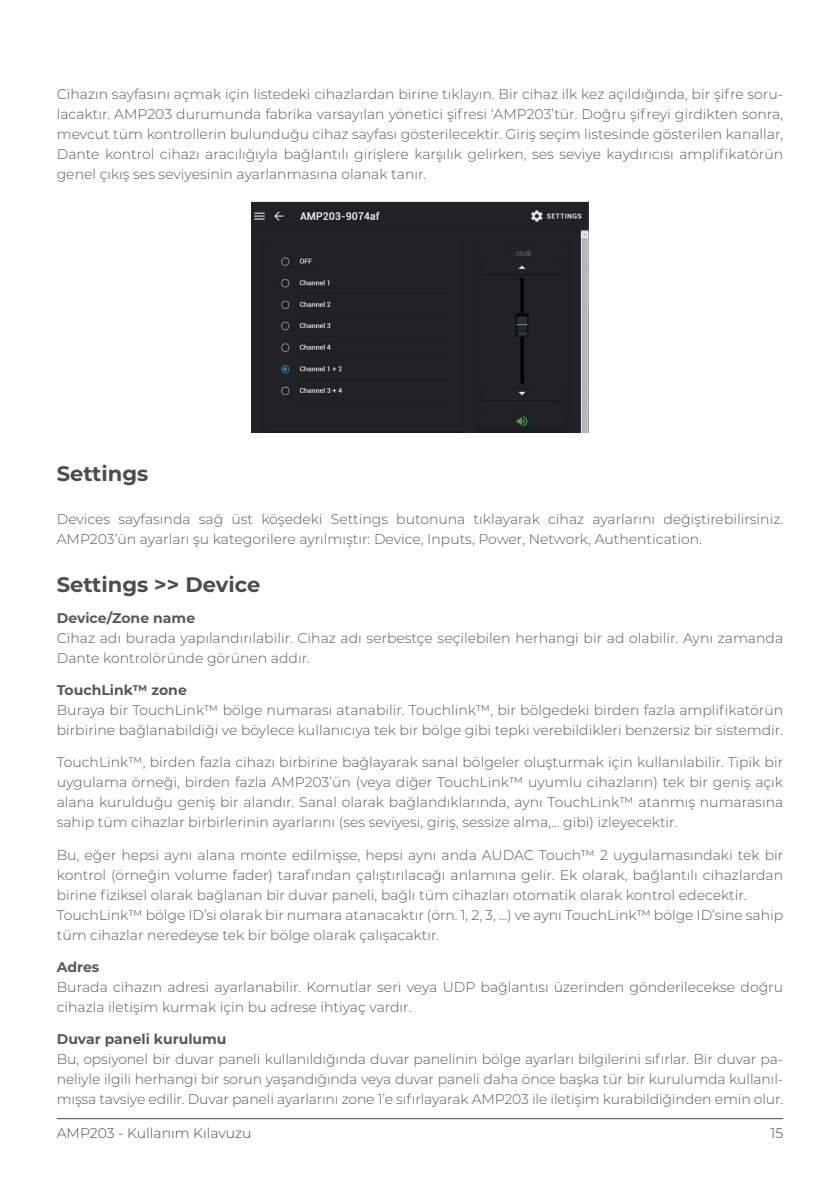
<style>
.page{position:relative;width:840px;height:1191px;background:#fff}
.page>*{position:absolute;margin:0;border:0;box-sizing:border-box;transform-origin:0 0}
.t1{font:700 21px "Montserrat";color:#4b4c4d}
.t2{font:300 14px/20px "Montserrat";color:#57585a}
.t3{font:700 14px "Montserrat";color:#57585a}
.t4{font:300 14px "Montserrat";color:#4b4c4d}
</style>
<div class="page">
<hr style="left:57px;top:1118px;width:725px;height:1px;background:#4b4c4d">
<div style="left:252px;top:201px;width:336px;height:231px;background:#212225"></div>
<p class="t2" style="left:57px;top:83px;width:727px;text-align:justify">Cihazın sayfasını açmak için listedeki cihazlardan birine tıklayın. Bir cihaz ilk kez açıldığında, bir şifre soru&shy;lacaktır. AMP203 durumunda fabrika varsayılan yönetici şifresi ‘AMP203’tür. Doğru şifreyi girdikten sonra, mevcut tüm kontrollerin bulunduğu cihaz sayfası gösterilecektir. Giriş seçim listesinde gösterilen kanallar, Dante kontrol cihazı aracılığıyla bağlantılı girişlere karşılık gelirken, ses seviye kaydırıcısı amplifikatörün genel çıkış ses seviyesinin ayarlanmasına olanak tanır.</p>
<h1 class="t1" style="left:57px;top:458px;width:93px">Settings</h1>
<p class="t2" style="left:57px;top:508px;width:727px">Devices sayfasında sağ üst köşedeki Settings butonuna tıklayarak cihaz ayarlarını değiştirebilirsiniz.<br>AMP203’ün ayarları şu kategorilere ayrılmıştır: Device, Inputs, Power, Network, Authentication.</p>
<h1 class="t1" style="left:57px;top:569px;width:205px">Settings &gt;&gt; Device</h1>
<p class="t3" style="left:57px;top:608px;width:140px">Device/Zone name</p>
<p class="t2" style="left:57px;top:628px;width:727px">Cihaz adı burada yapılandırılabilir. Cihaz adı serbestçe seçilebilen herhangi bir ad olabilir. Aynı zamanda<br>Dante kontrolöründe görünen addır.</p>
<p class="t3" style="left:57px;top:680px;width:132px">TouchLink™ zone</p>
<p class="t2" style="left:57px;top:700px;width:727px">Buraya bir TouchLink™ bölge numarası atanabilir. Touchlink™, bir bölgedeki birden fazla amplifikatörün birbirine bağlanabildiği ve böylece kullanıcıya tek bir bölge gibi tepki verebildikleri benzersiz bir sistemdir.</p>
<p class="t2" style="left:57px;top:752px;width:727px;text-align:justify">TouchLink™, birden fazla cihazı birbirine bağlayarak sanal bölgeler oluşturmak için kullanılabilir. Tipik bir uygulama örneği, birden fazla AMP203’ün (veya diğer TouchLink™ uyumlu cihazların) tek bir geniş açık alana kurulduğu geniş bir alandır. Sanal olarak bağlandıklarında, aynı TouchLink™ atanmış numarasına sahip tüm cihazlar birbirlerinin ayarlarını (ses seviyesi, giriş, sessize alma,... gibi) izleyecektir.</p>
<p class="t2" style="left:57px;top:844px;width:727px">Bu, eğer hepsi aynı alana monte edilmişse, hepsi aynı anda AUDAC Touch™ 2 uygulamasındaki tek bir kontrol (örneğin volume fader) tarafından çalıştırılacağı anlamına gelir. Ek olarak, bağlantılı cihazlardan birine fiziksel olarak bağlanan bir duvar paneli, bağlı tüm cihazları otomatik olarak kontrol edecektir.<br>TouchLink™ bölge ID’si olarak bir numara atanacaktır (örn. 1, 2, 3, ...) ve aynı TouchLink™ bölge ID’sine sahip tüm cihazlar neredeyse tek bir bölge olarak çalışacaktır.</p>
<p class="t3" style="left:57px;top:956px;width:44px">Adres</p>
<p class="t2" style="left:57px;top:976px;width:727px">Burada cihazın adresi ayarlanabilir. Komutlar seri veya UDP bağlantısı üzerinden gönderilecekse doğru cihazla iletişim kurmak için bu adrese ihtiyaç vardır.</p>
<p class="t3" style="left:57px;top:1028px;width:171px">Duvar paneli kurulumu</p>
<p class="t2" style="left:57px;top:1048px;width:727px;text-align:justify">Bu, opsiyonel bir duvar paneli kullanıldığında duvar panelinin bölge ayarları bilgilerini sıfırlar. Bir duvar pa&shy;neliyle ilgili herhangi bir sorun yaşandığında veya duvar paneli daha önce başka tür bir kurulumda kullanıl&shy;mışsa tavsiye edilir. Duvar paneli ayarlarını zone 1’e sıfırlayarak AMP203 ile iletişim kurabildiğinden emin olur.</p>
<p class="t4" style="left:57px;top:1123px;width:196px">AMP203 - Kullanım Kılavuzu</p>
<p class="t4" style="left:770px;top:1123px;width:14px">15</p>
</div>
